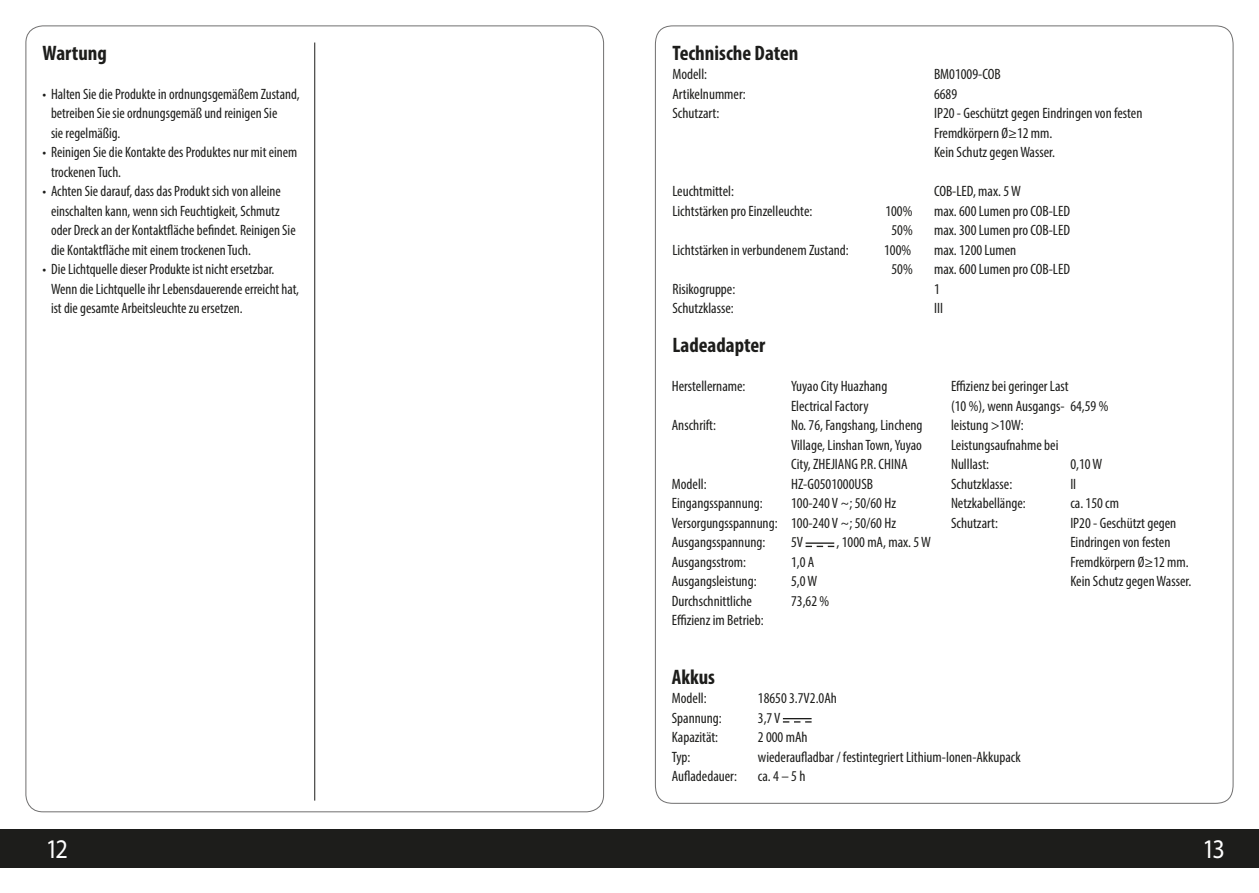
<style>
.page{position:relative;width:1259px;height:893px;background:#fff}
.page>*{position:absolute;margin:0;border:0;box-sizing:border-box;transform-origin:0 0}
.t1{font:27px "Myriad Pro";color:#fff;scale:.9 1}
.t2{font:700 condensed 21px "Myriad Pro";color:#1d1d1b}
.t3{font:condensed 15px/19.5px "Myriad Pro";color:#1d1d1b}
</style>
<div class="page">
<div style="left:617px;top:829px;width:642px;height:38px;background:#1d1d1b"></div>
<div style="left:0;top:829px;width:629px;height:38px;background:#1d1d1b"></div>
<hr style="left:314px;top:43px;width:1px;height:758px;background:#1d1d1b">
<hr style="left:805px;top:542px;width:29px;height:2px;background:#1d1d1b">
<svg style="left:805px;top:546px;width:29px;height:1px"></svg>
<svg style="left:783px;top:718px;width:28px;height:5px"></svg>
<h2 class="t2" style="left:43px;top:39px;width:66px">Wartung</h2>
<p class="t3" style="left:51px;top:84px;width:250px;text-indent:-8px">• Halten Sie die Produkte in ordnungsgemäßem Zustand, betreiben Sie sie ordnungsgemäß und reinigen Sie<br>sie regelmäßig.</p>
<p class="t3" style="left:51px;top:142px;width:248px;text-indent:-8px">• Reinigen Sie die Kontakte des Produktes nur mit einem trockenen Tuch.</p>
<p class="t3" style="left:51px;top:181px;width:246px;text-indent:-8px">• Achten Sie darauf, dass das Produkt sich von alleine einschalten kann, wenn sich Feuchtigkeit, Schmutz oder Dreck an der Kontaktfläche befindet. Reinigen Sie die Kontaktfläche mit einem trockenen Tuch.</p>
<p class="t3" style="left:51px;top:259px;width:250px;text-indent:-8px">• Die Lichtquelle dieser Produkte ist nicht ersetzbar.<br>Wenn die Lichtquelle ihr Lebensdauerende erreicht hat, ist die gesamte Arbeitsleuchte zu ersetzen.</p>
<h2 class="t2" style="left:672px;top:39px;width:128px">Technische Daten</h2>
<p class="t3" style="left:672px;top:64px;width:36px">Modell:</p>
<p class="t3" style="left:934px;top:64px;width:68px">BM01009-COB</p>
<p class="t3" style="left:672px;top:84px;width:75px">Artikelnummer:</p>
<p class="t3" style="left:934px;top:84px;width:25px">6689</p>
<p class="t3" style="left:672px;top:103px;width:48px">Schutzart:</p>
<p class="t3" style="left:934px;top:103px;width:210px">IP20 - Geschützt gegen Eindringen von festen<br>Fremdkörpern Ø≥12 mm.<br>Kein Schutz gegen Wasser.</p>
<p class="t3" style="left:672px;top:181px;width:63px">Leuchtmittel:</p>
<p class="t3" style="left:934px;top:181px;width:88px">COB-LED, max. 5 W</p>
<p class="t3" style="left:672px;top:201px;width:141px">Lichtstärken pro Einzelleuchte:</p>
<p class="t3" style="left:885px;top:201px;width:28px">100%</p>
<p class="t3" style="left:934px;top:201px;width:138px">max. 600 Lumen pro COB-LED</p>
<p class="t3" style="left:891px;top:220px;width:23px">50%</p>
<p class="t3" style="left:934px;top:220px;width:138px">max. 300 Lumen pro COB-LED</p>
<p class="t3" style="left:672px;top:240px;width:178px">Lichtstärken in verbundenem Zustand:</p>
<p class="t3" style="left:884px;top:240px;width:29px">100%</p>
<p class="t3" style="left:934px;top:240px;width:84px">max. 1200 Lumen</p>
<p class="t3" style="left:891px;top:259px;width:23px">50%</p>
<p class="t3" style="left:934px;top:259px;width:138px">max. 600 Lumen pro COB-LED</p>
<p class="t3" style="left:672px;top:279px;width:64px">Risikogruppe:</p>
<p class="t3" style="left:934px;top:279px;width:7px">1</p>
<p class="t3" style="left:672px;top:298px;width:63px">Schutzklasse:</p>
<p class="t3" style="left:934px;top:298px;width:10px">III</p>
<h2 class="t2" style="left:672px;top:332px;width:95px">Ladeadapter</h2>
<p class="t3" style="left:672px;top:376px;width:75px">Herstellername:</p>
<p class="t3" style="left:791px;top:376px;width:98px">Yuyao City Huazhang<br>Electrical Factory</p>
<p class="t3" style="left:672px;top:415px;width:46px">Anschrift:</p>
<p class="t3" style="left:791px;top:415px;width:133px;text-align:justify">No. 76, Fangshang, Lincheng Village, Linshan Town, Yuyao City, ZHEJIANG P.R. CHINA</p>
<p class="t3" style="left:672px;top:474px;width:36px">Modell:</p>
<p class="t3" style="left:791px;top:474px;width:83px">HZ-G0501000USB</p>
<p class="t3" style="left:672px;top:493px;width:92px">Eingangsspannung:</p>
<p class="t3" style="left:951px;top:376px;width:159px">Effizienz bei geringer Last<br>(10 %), wenn Ausgangs- 64,59 % leistung &gt;10W:<br>Leistungsaufnahme bei<br>Nulllast:</p>
<p class="t3" style="left:1070px;top:454px;width:33px">0,10 W</p>
<p class="t3" style="left:951px;top:474px;width:63px">Schutzklasse:</p>
<p class="t3" style="left:1070px;top:474px;width:7px">II</p>
<p class="t3" style="left:951px;top:493px;width:76px">Netzkabellänge:</p>
<p class="t3" style="left:1070px;top:493px;width:50px">ca. 150 cm</p>
<p class="t3" style="left:951px;top:513px;width:48px">Schutzart:</p>
<p class="t3" style="left:1070px;top:513px;width:122px">IP20 - Geschützt gegen<br>Eindringen von festen<br>Fremdkörpern Ø≥12 mm.<br>Kein Schutz gegen Wasser.</p>
<p class="t3" style="left:672px;top:493px;width:226px;text-align:justify;text-indent:119px">100-240 V ~; 50/60 Hz Versorgungsspannung: 100-240 V ~; 50/60 Hz Ausgangsspannung:</p>
<p class="t3" style="left:791px;top:532px;width:14px">5V</p>
<p class="t3" style="left:836px;top:532px;width:96px">, 1000 mA, max. 5 W</p>
<p class="t3" style="left:672px;top:552px;width:76px">Ausgangsstrom:</p>
<p class="t3" style="left:791px;top:552px;width:25px">1,0 A</p>
<p class="t3" style="left:672px;top:571px;width:86px">Ausgangsleistung:</p>
<p class="t3" style="left:791px;top:571px;width:28px">5,0 W</p>
<p class="t3" style="left:672px;top:591px;width:93px">Durchschnittliche<br>Effizienz im Betrieb:</p>
<p class="t3" style="left:791px;top:591px;width:40px">73,62 %</p>
<h2 class="t2" style="left:672px;top:663px;width:45px">Akkus</h2>
<p class="t3" style="left:672px;top:688px;width:36px">Modell:</p>
<p class="t3" style="left:758px;top:688px;width:81px">18650 3.7V2.0Ah</p>
<p class="t3" style="left:672px;top:708px;width:51px">Spannung:</p>
<p class="t3" style="left:758px;top:708px;width:24px">3,7 V</p>
<p class="t3" style="left:672px;top:727px;width:48px">Kapazität:</p>
<p class="t3" style="left:758px;top:727px;width:51px">2 000 mAh</p>
<p class="t3" style="left:672px;top:747px;width:20px">Typ:</p>
<p class="t3" style="left:758px;top:747px;width:264px">wiederaufladbar / festintegriert Lithium-Ionen-Akkupack</p>
<p class="t3" style="left:672px;top:766px;width:67px">Aufladedauer:</p>
<p class="t3" style="left:758px;top:766px;width:49px">ca. 4 – 5 h</p>
<h1 class="t1" style="left:46px;top:832px;width:26px">12</h1>
<h1 class="t1" style="left:1202px;top:832px;width:26px">13</h1>
</div>
